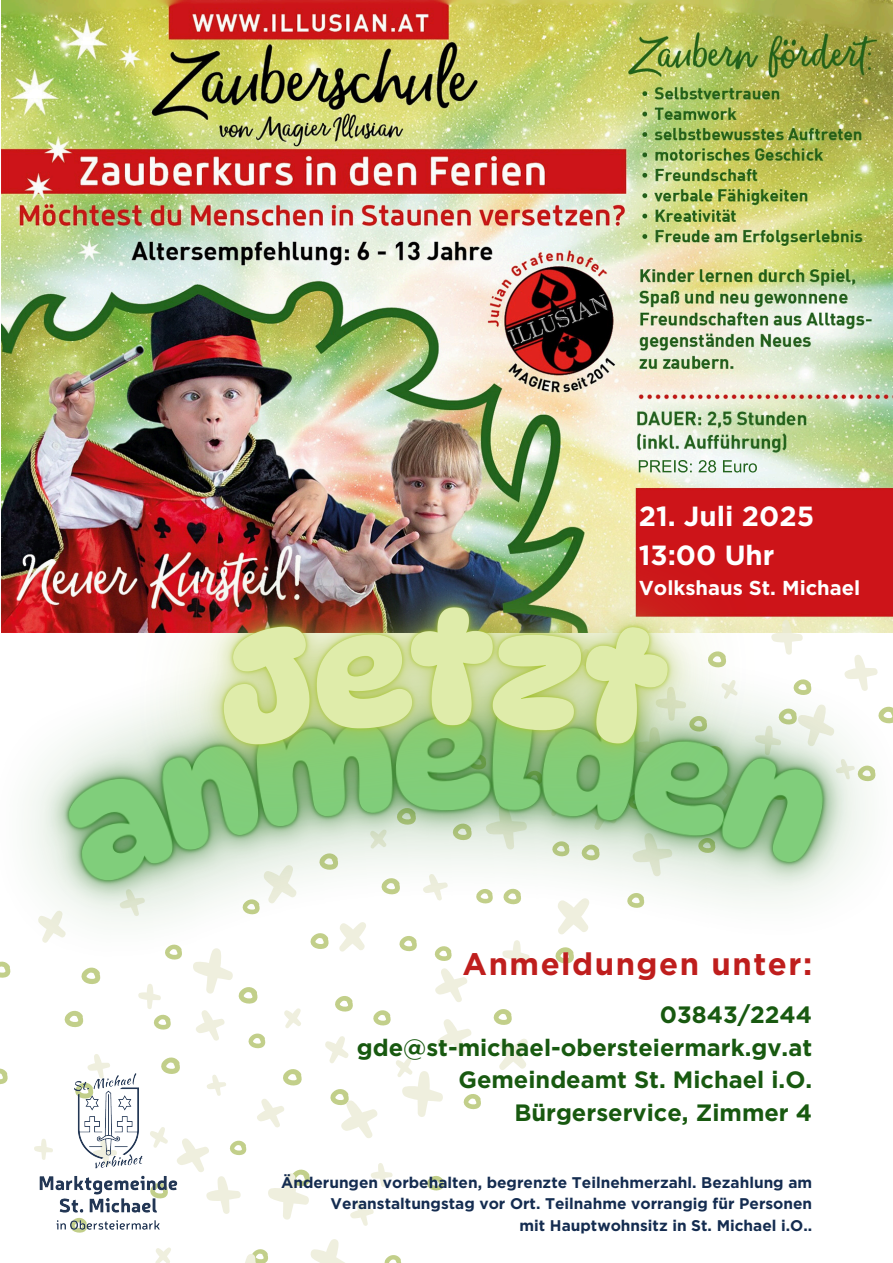
<style>
.page{position:relative;width:893px;height:1263px;background:#fff}
.page>*{position:absolute;margin:0;border:0;box-sizing:border-box;transform-origin:0 0}
.t1{font:700 31.12px "Gotham";letter-spacing:.05em;color:#bf1e1d}
.t2{font:700 27.67px/38.2px "Gotham";color:#fff}
.t3{font:700 23.62px/32.6px "Gotham";color:#185910;text-align:right}
.t4{font:700 20.17px "Gotham";color:#fff}
.t5{font:700 15.45px/21.4px "Gotham";color:#142c50;text-align:right}
</style>
<div class="page">
<img style="left:1px;top:0;width:892px;height:497px">
<svg style="left:0;top:1080px;width:7px;height:5px"></svg>
<svg style="left:34px;top:1080px;width:447px;height:183px"></svg>
<img style="left:38px;top:1080px;width:140px;height:154px">
<img style="left:0;top:497px;width:893px;height:583px">
<img style="left:46px;top:422px;width:793px;height:519px">
<h3 class="t2" style="left:639px;top:497px;width:177px">21. Juli 2025<br>13:00 Uhr</h3>
<h3 class="t4" style="left:639px;top:576px;width:223px">Volkshaus St. Michael</h3>
<p class="t1" style="left:462px;top:945px;width:351px">Anmeldungen unter:</p>
<h4 class="t3" style="left:357px;top:998px;width:457px">03843/2244 gde@st-michael-obersteiermark.gv.at<br>Gemeindeamt St. Michael i.O.<br>Bürgerservice, Zimmer 4</h4>
<p class="t5" style="left:281px;top:1171px;width:532px">Änderungen vorbehalten, begrenzte Teilnehmerzahl. Bezahlung am<br>Veranstaltungstag vor Ort. Teilnahme vorrangig für Personen</p>
<h2 class="t5" style="left:519px;top:1214px;width:294px">mit Hauptwohnsitz in St. Michael i.O..</h2>
</div>
